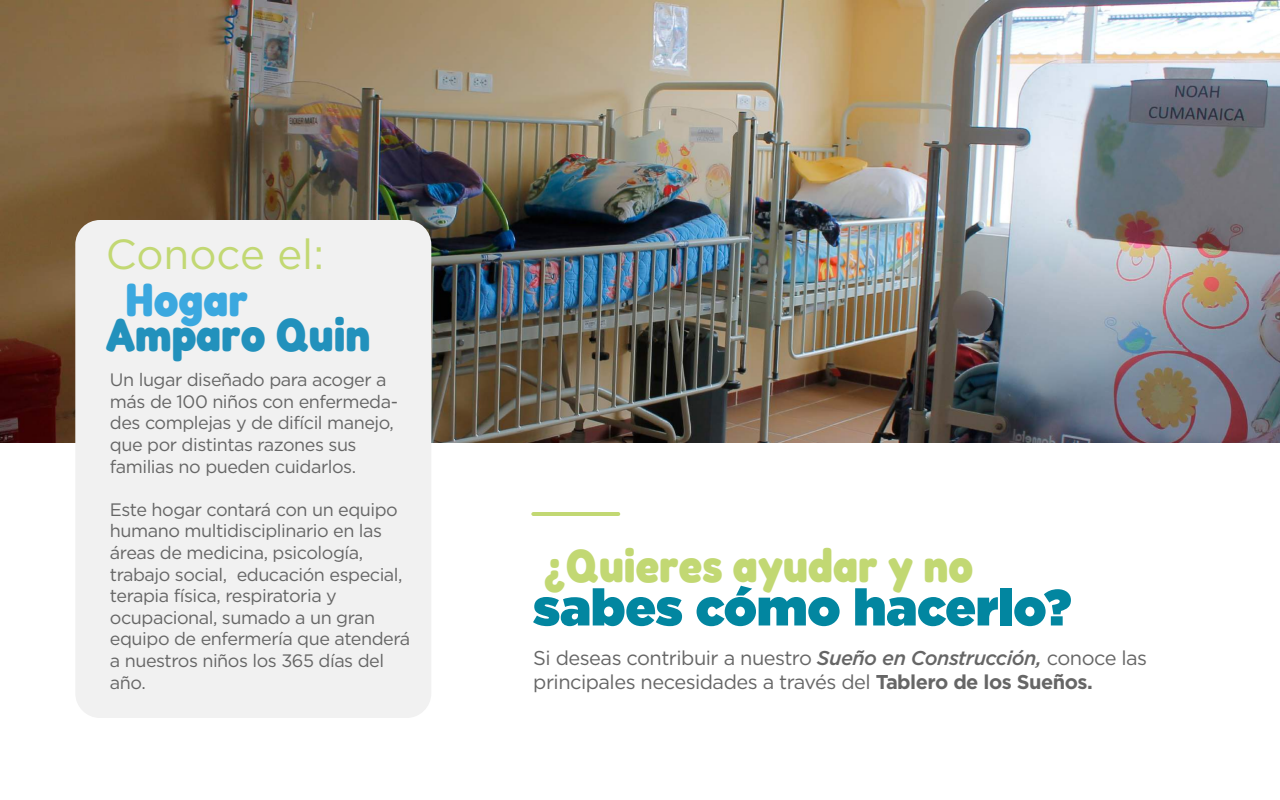
<style>
.page{position:relative;width:1280px;height:800px;background:#fff}
.page>*{position:absolute;margin:0;border:0;box-sizing:border-box;transform-origin:0 0}
.t1{font:900 51px "Gotham";color:#0286a0}
.t2{font:700 semi-condensed 47px "Fredoka";color:#c2d873}
.t3{font:700 semi-condensed 47px "Fredoka";color:#2291bc}
.t4{font:700 semi-condensed 47px "Fredoka";color:#3ba8df}
.t5{font:42px "Gotham";color:#c2d873}
.t6{font:20px/24px "Gotham";letter-spacing:-.025em;color:#666}
.t7{font:18px/21.6px "Gotham";letter-spacing:-.025em;color:#666}
.s1{font-weight:500;font-style:italic}
.s2{font-weight:700}
</style>
<div class="page">
<img style="left:0;top:0;width:1280px;height:443px">
<div style="left:75px;top:220px;width:356px;height:498px;background:#f1f1f1;border-radius:25px"></div>
<hr style="left:533px;top:512px;width:85px;height:4px;background:#c2d873">
<h3 class="t5" style="left:106px;top:227px;width:220px">Conoce el:</h3>
<h2 class="t4" style="left:126px;top:270px;width:124px">Hogar</h2>
<h2 class="t3" style="left:106px;top:304px;width:266px">Amparo Quin</h2>
<p class="t7" style="left:110px;top:369px;width:290px">Un lugar diseñado para acoger a más de 100 niños con enfermeda&shy;des complejas y de difícil manejo, que por distintas razones sus familias no pueden cuidarlos.</p>
<p class="t7" style="left:110px;top:498px;width:302px">Este hogar contará con un equipo humano multidisciplinario en las áreas de medicina, psicología, trabajo social, educación especial, terapia física, respiratoria y ocupacional, sumado a un gran equipo de enfermería que atenderá a nuestros niños los 365 días del año.</p>
<h2 class="t2" style="left:544px;top:535px;width:431px">¿Quieres ayudar y no</h2>
<h1 class="t1" style="left:533px;top:571px;width:539px">sabes cómo hacerlo?</h1>
<p class="t6" style="left:533px;top:646px;width:615px">Si deseas contribuir a nuestro <span class="s1">Sueño en Construcción,</span> conoce las principales necesidades a través del <span class="s2">Tablero de los Sueños.</span></p>
</div>
